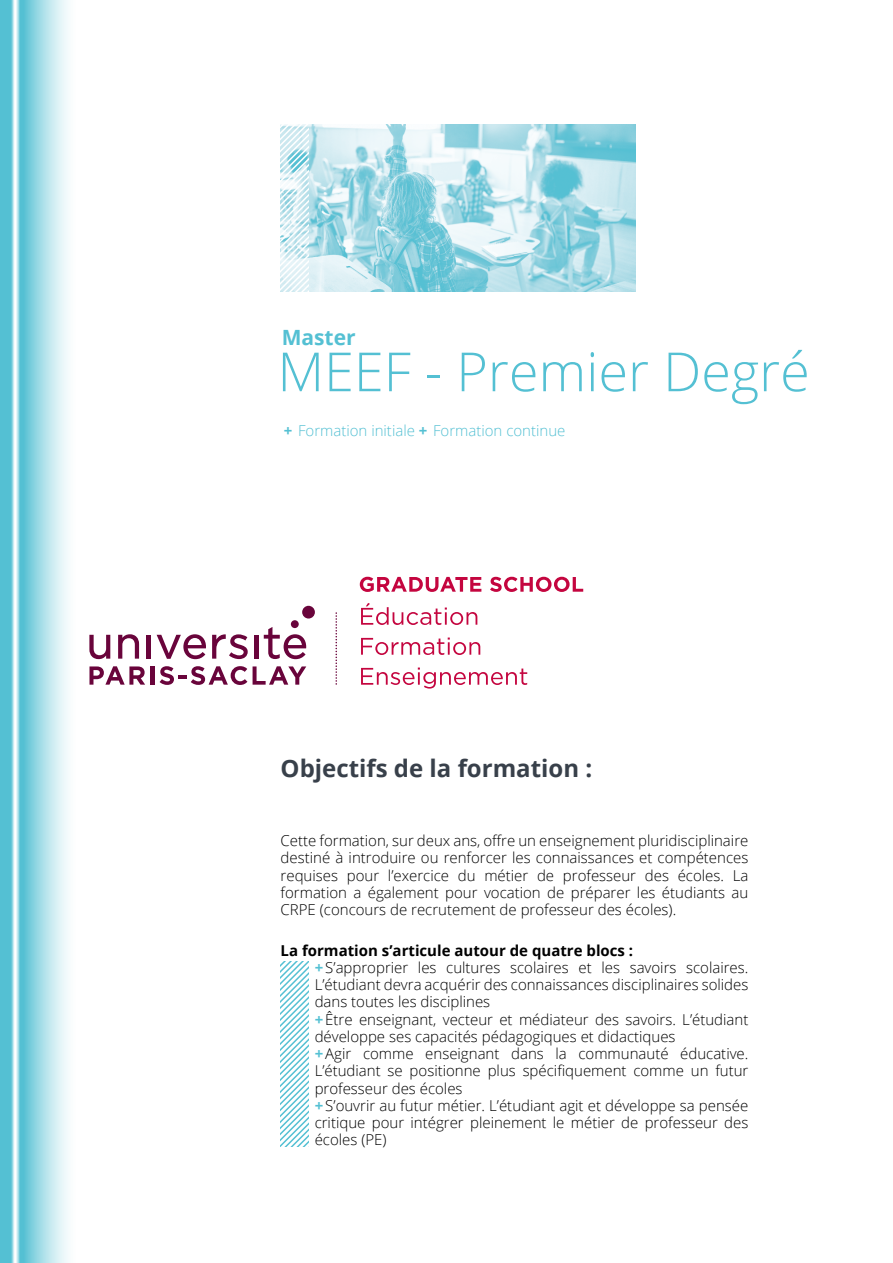
<style>
.page{position:relative;width:893px;height:1263px;background:#fff}
.page>*{position:absolute;margin:0;border:0;box-sizing:border-box;transform-origin:0 0}
.t1{font:300 54px "Open Sans";color:#54c0d3}
.t2{font:700 24px "Open Sans";color:#38404a}
.t3{font:700 21px "Open Sans";color:#54c0d3}
.t4{font:300 15px/17.2px "Open Sans";color:#000;text-align:justify}
.t5{font:300 15px "Open Sans";color:#54c0d3}
.s1{font-weight:700}
.s2{font-weight:700;color:#54c0d3}
</style>
<div class="page">
<svg style="left:0;top:0;width:68px;height:1263px;background:#9ddae5"></svg>
<svg style="left:335px;top:612px;width:2px;height:73px"></svg>
<div style="left:302px;top:606px;width:13px;height:12px;background:#69043b;border-radius:50%"></div>
<div style="left:291px;top:620px;width:8px;height:8px;background:#69043b;border-radius:50%"></div>
<hr style="left:147px;top:635px;width:4px;height:24px;background:#69043b">
<svg style="left:89px;top:635px;width:21px;height:24px"></svg>
<svg style="left:118px;top:634px;width:21px;height:25px"></svg>
<svg style="left:157px;top:634px;width:49px;height:25px"></svg>
<svg style="left:264px;top:627px;width:42px;height:32px"></svg>
<svg style="left:212px;top:634px;width:36px;height:25px"></svg>
<div style="left:254px;top:635px;width:5px;height:24px;background:#69043b"></div>
<svg style="left:253px;top:666px;width:53px;height:19px"></svg>
<svg style="left:89px;top:666px;width:56px;height:19px"></svg>
<hr style="left:150px;top:666px;width:4px;height:19px;background:#69043b">
<svg style="left:160px;top:666px;width:87px;height:19px"></svg>
<svg style="left:361px;top:667px;width:166px;height:22px"></svg>
<svg style="left:361px;top:637px;width:119px;height:18px"></svg>
<svg style="left:361px;top:603px;width:116px;height:22px"></svg>
<svg style="left:360px;top:577px;width:223px;height:15px"></svg>
<img style="left:308px;top:125px;width:327px;height:166px">
<svg style="left:281px;top:962px;width:27px;height:184px"></svg>
<svg style="left:281px;top:124px;width:27px;height:167px"></svg>
<h3 class="t3" style="left:282px;top:322px;width:75px">Master</h3>
<h1 class="t1" style="left:277px;top:335px;width:534px">MEEF - Premier Degré</h1>
<p class="t5" style="left:284px;top:420px;width:283px"><span class="s1">+</span> Formation initiale <span class="s1">+</span> Formation continue</p>
<h2 class="t2" style="left:281px;top:752px;width:313px">Objectifs de la formation :</h2>
<p class="t4" style="left:281px;top:832px;width:469px">Cette formation, sur deux ans, offre un enseignement pluridisciplinaire destiné à introduire ou renforcer les connaissances et compétences requises pour l’exercice du métier de professeur des écoles. La formation a également pour vocation de préparer les étudiants au CRPE (concours de recrutement de professeur des écoles).</p>
<p class="t4" style="left:315px;top:941px;width:435px;text-align:left;text-indent:-34px"><span class="s1">La formation s’articule autour de quatre blocs :<br></span><span class="s2">+</span>S’approprier les cultures scolaires et les savoirs scolaires.<br>L’étudiant devra acquérir des connaissances disciplinaires solides dans toutes les disciplines<br><span class="s2">+</span>Être enseignant, vecteur et médiateur des savoirs. L’étudiant développe ses capacités pédagogiques et didactiques<br><span class="s2">+</span>Agir comme enseignant dans la communauté éducative.<br>L’étudiant se positionne plus spécifiquement comme un futur professeur des écoles<br><span class="s2">+</span>S’ouvrir au futur métier. L’étudiant agit et développe sa pensée critique pour intégrer pleinement le métier de professeur des écoles (PE)</p>
</div>
